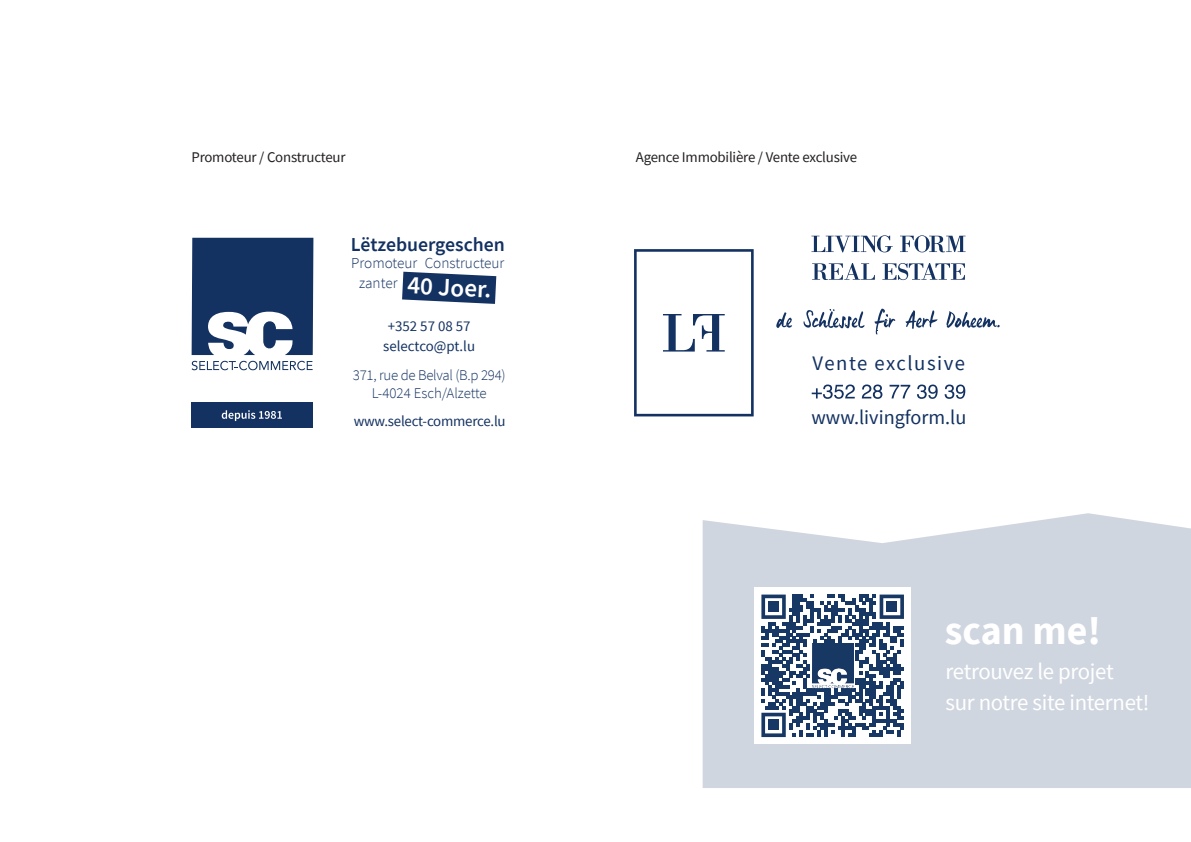
<style>
.page{position:relative;width:1191px;height:842px;background:#fff}
.page>*{position:absolute;margin:0;border:0;box-sizing:border-box;transform-origin:0 0}
.t1{font:700 40px "Source Sans Pro";color:#fff}
.t2{font:600 25.1px "Source Sans Pro";color:#fff}
.t3{font:22.8px/30.8px "Source Sans Pro";letter-spacing:-.015em;color:#fff}
.t4{font:20.6px "Source Sans Pro";letter-spacing:.075em;color:#133161}
.t5{font:20.2px "Source Sans Pro";color:#133161}
.t6{font:600 19.7px "Source Sans Pro";color:#133161}
.t7{font:300 15.2px "Source Sans Pro";color:#133161}
.t8{font:14.8px "Source Sans Pro";letter-spacing:-.015em;color:#231f20}
.t9{font:14.8px/20px "Source Sans Pro";letter-spacing:-.015em;color:#133161;text-align:center}
.t10{font:300 14.8px/17.8px "Source Sans Pro";letter-spacing:-.02em;color:#133161;text-align:center}
</style>
<div class="page">
<svg style="left:702px;top:513px;width:489px;height:275px;background:#d3d8e2"></svg>
<svg style="left:634px;top:249px;width:119px;height:167px"></svg>
<svg style="left:811px;top:235px;width:81px;height:17px"></svg>
<svg style="left:900px;top:235px;width:65px;height:17px"></svg>
<svg style="left:812px;top:263px;width:63px;height:17px"></svg>
<svg style="left:882px;top:263px;width:83px;height:17px"></svg>
<svg style="left:811px;top:384px;width:44px;height:15px"></svg>
<svg style="left:861px;top:384px;width:21px;height:15px"></svg>
<svg style="left:889px;top:385px;width:21px;height:13px"></svg>
<svg style="left:917px;top:384px;width:20px;height:15px"></svg>
<svg style="left:944px;top:384px;width:21px;height:15px"></svg>
<svg style="left:776px;top:312px;width:16px;height:16px"></svg>
<svg style="left:803px;top:309px;width:62px;height:19px"></svg>
<svg style="left:874px;top:309px;width:21px;height:26px"></svg>
<svg style="left:905px;top:310px;width:32px;height:19px"></svg>
<svg style="left:946px;top:311px;width:53px;height:17px"></svg>
<svg style="left:402px;top:272px;width:94px;height:32px;background:#344e77"></svg>
<svg style="left:192px;top:238px;width:121px;height:117px"></svg>
<svg style="left:192px;top:361px;width:121px;height:9px"></svg>
<div style="left:191px;top:402px;width:122px;height:25px;background:#133161"></div>
<svg style="left:222px;top:410px;width:60px;height:11px"></svg>
<div style="left:754px;top:588px;width:157px;height:156px;background:#fff"></div>
<svg style="left:761px;top:594px;width:143px;height:143px"></svg>
<div style="left:768px;top:601px;width:11px;height:11px;background:#173864"></div>
<div style="left:886px;top:601px;width:11px;height:11px;background:#173864"></div>
<div style="left:768px;top:720px;width:11px;height:10px;background:#173864"></div>
<img style="left:812px;top:643px;width:41px;height:45px">
<p class="t8" style="left:191px;top:148px;width:155px">Promoteur / Constructeur</p>
<p class="t8" style="left:636px;top:148px;width:223px">Agence Immobilière / Vente exclusive</p>
<h3 class="t6" style="left:351px;top:232px;width:156px">Lëtzebuergeschen</h3>
<p class="t7" style="left:351px;top:254px;width:155px">Promoteur Constructeur</p>
<p class="t7" style="left:359px;top:273px;width:40px">zanter</p>
<h2 class="t2" style="left:408px;top:268px;width:86px;rotate:3deg">40 Joer.</h2>
<p class="t9" style="left:383px;top:316px;width:93px">+352 57 08 57 selectco@pt.lu</p>
<p class="t10" style="left:353px;top:366px;width:154px">371, rue de Belval (B.p 294)<br>L-4024 Esch/Alzette</p>
<h3 class="t4" style="left:812px;top:350px;width:154px">Vente exclusive</h3>
<p class="t9" style="left:354px;top:411px;width:153px">www.select-commerce.lu</p>
<h3 class="t5" style="left:811px;top:405px;width:156px">www.livingform.lu</h3>
<h1 class="t1" style="left:944px;top:603px;width:158px">scan me!</h1>
<h3 class="t3" style="left:945px;top:656px;width:205px">retrouvez le projet<br>sur notre site internet!</h3>
</div>
